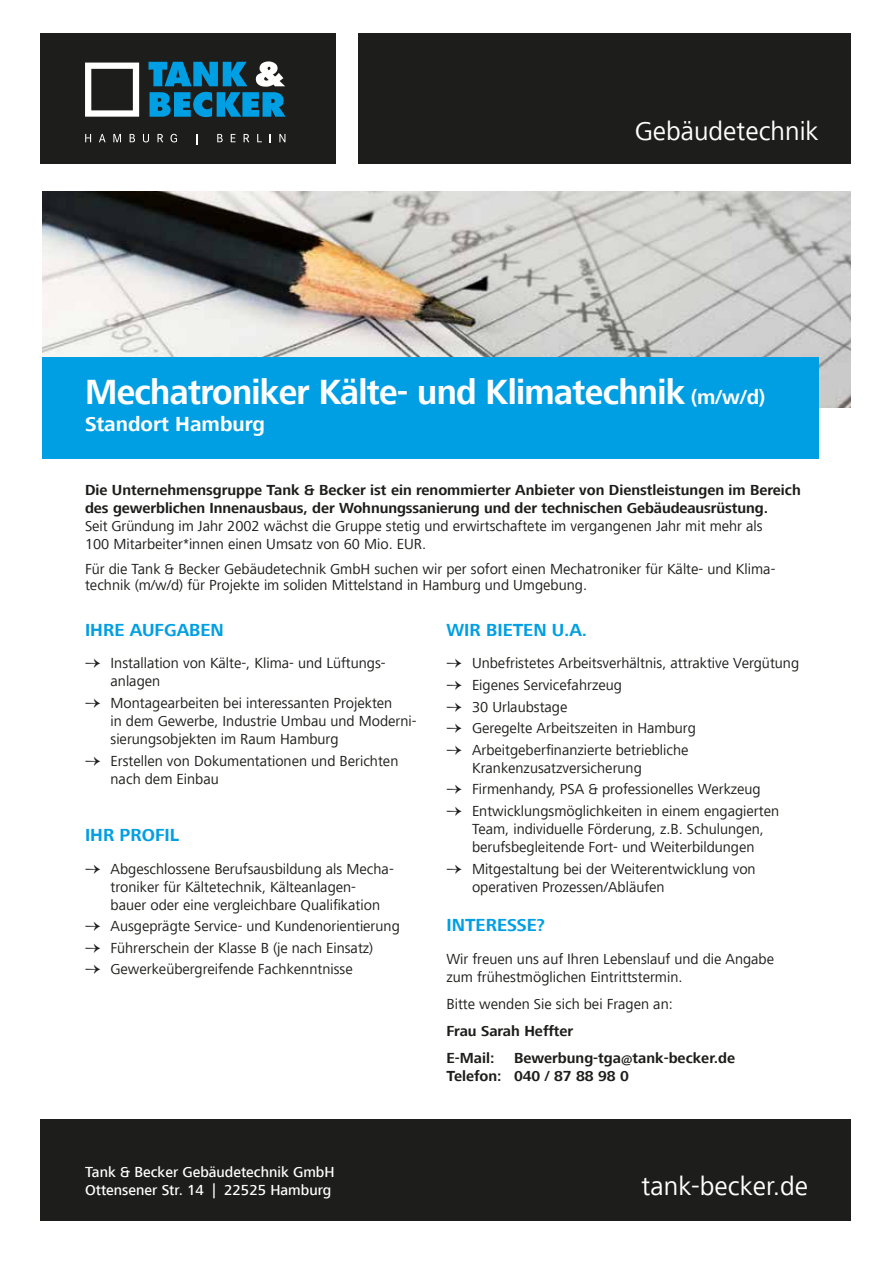
<style>
.page{position:relative;width:893px;height:1263px;background:#fff}
.page>*{position:absolute;margin:0;border:0;box-sizing:border-box;transform-origin:0 0}
.t1{font:700 36px "Frutiger Next LT";letter-spacing:-.02em;color:#fff;scale:.96 1}
.t2{font:27px "Frutiger Next LT";color:#fff}
.t3{font:700 21px "Frutiger Next LT";color:#fff}
.t4{font:700 18px "Frutiger Next LT";color:#009fe3}
.t5{font:15px/18px "Frutiger Next LT";color:#1d1d1b}
.t6{font:700 15px/18px "Frutiger Next LT";color:#1d1d1b}
.t7{font:500 15px/18px "Frutiger Next LT";color:#fff}
.s1{font-size:21px}
.s2{font-family:"Minion Pro";font-weight:700;font-size:18px}
</style>
<div class="page">
<div style="left:358px;top:34px;width:492px;height:130px;background:#1d1d1b"></div>
<img style="left:43px;top:191px;width:807px;height:217px">
<div style="left:40px;top:1119px;width:810px;height:101px;background:#1d1d1b"></div>
<div style="left:43px;top:357px;width:776px;height:101px;background:#009fe3"></div>
<div style="left:40px;top:34px;width:296px;height:130px;background:#1d1d1b"></div>
<svg style="left:85px;top:134px;width:6px;height:8px"></svg>
<svg style="left:99px;top:134px;width:7px;height:8px"></svg>
<svg style="left:113px;top:134px;width:8px;height:8px"></svg>
<svg style="left:130px;top:134px;width:5px;height:8px"></svg>
<svg style="left:143px;top:134px;width:6px;height:8px"></svg>
<svg style="left:157px;top:134px;width:6px;height:8px"></svg>
<svg style="left:170px;top:134px;width:7px;height:8px"></svg>
<svg style="left:217px;top:134px;width:6px;height:8px"></svg>
<svg style="left:231px;top:134px;width:5px;height:8px"></svg>
<svg style="left:244px;top:134px;width:5px;height:8px"></svg>
<svg style="left:257px;top:134px;width:5px;height:8px"></svg>
<svg style="left:279px;top:134px;width:6px;height:8px"></svg>
<svg style="left:149px;top:61px;width:137px;height:56px"></svg>
<svg style="left:85px;top:63px;width:54px;height:54px"></svg>
<h2 class="t2" style="left:635px;top:116px;width:185px">Gebäudetechnik</h2>
<h1 class="t1" style="left:85px;top:372px;width:710px">Mechatroniker Kälte- und Klimatechnik <span class="s1">(m/w/d)</span></h1>
<h3 class="t3" style="left:85px;top:413px;width:181px">Standort Hamburg</h3>
<p class="t6" style="left:85px;top:481px;width:717px">Die Unternehmensgruppe Tank &amp; Becker ist ein renommierter Anbieter von Dienstleistungen im Bereich des gewerblichen Innenausbaus, der Wohnungssanierung und der technischen Gebäudeausrüstung.</p>
<p class="t5" style="left:85px;top:517px;width:679px">Seit Gründung im Jahr 2002 wächst die Gruppe stetig und erwirtschaftete im vergangenen Jahr mit mehr als<br>100 Mitarbeiter*innen einen Umsatz von 60 Mio. EUR.</p>
<p class="t5" style="left:85px;top:561px;width:692px;line-height:16.5px">Für die Tank &amp; Becker Gebäudetechnik GmbH suchen wir per sofort einen Mechatroniker für Kälte- und Klima&shy;technik (m/w/d) für Projekte im soliden Mittelstand in Hamburg und Umgebung.</p>
<p class="t4" style="left:85px;top:620px;width:140px">IHRE AUFGABEN</p>
<p class="t5" style="left:111px;top:654px;width:277px;text-indent:-26px"><span class="s2">→</span> Installation von Kälte-, Klima- und Lüftungs&shy;anlagen</p>
<p class="t5" style="left:111px;top:694px;width:308px;text-indent:-26px"><span class="s2">→</span> Montagearbeiten bei interessanten Projekten<br>in dem Gewerbe, Industrie Umbau und Moderni&shy;sierungsobjekten im Raum Hamburg</p>
<p class="t5" style="left:111px;top:752px;width:289px;text-indent:-26px"><span class="s2">→</span> Erstellen von Dokumentationen und Berichten nach dem Einbau</p>
<p class="t4" style="left:85px;top:825px;width:96px">IHR PROFIL</p>
<p class="t5" style="left:111px;top:860px;width:285px;text-indent:-26px"><span class="s2">→</span> Abgeschlossene Berufsausbildung als Mecha&shy;troniker für Kältetechnik, Kälteanlagen&shy;bauer oder eine vergleichbare Qualifikation</p>
<p class="t5" style="left:85px;top:917px;width:316px"><span class="s2">→</span> Ausgeprägte Service- und Kundenorientierung</p>
<p class="t5" style="left:85px;top:939px;width:290px"><span class="s2">→</span> Führerschein der Klasse B (je nach Einsatz)</p>
<p class="t5" style="left:85px;top:960px;width:269px"><span class="s2">→</span> Gewerkeübergreifende Fachkenntnisse</p>
<p class="t4" style="left:446px;top:620px;width:142px">WIR BIETEN U.A.</p>
<p class="t5" style="left:446px;top:654px;width:354px"><span class="s2">→</span> Unbefristetes Arbeitsverhältnis, attraktive Vergütung</p>
<p class="t5" style="left:446px;top:676px;width:177px"><span class="s2">→</span> Eigenes Servicefahrzeug</p>
<p class="t5" style="left:446px;top:698px;width:122px"><span class="s2">→</span> 30 Urlaubstage</p>
<p class="t5" style="left:446px;top:719px;width:251px"><span class="s2">→</span> Geregelte Arbeitszeiten in Hamburg</p>
<p class="t5" style="left:472px;top:741px;width:218px;text-indent:-26px"><span class="s2">→</span> Arbeitgeberfinanzierte betriebliche<br>Krankenzusatzversicherung</p>
<p class="t5" style="left:446px;top:780px;width:316px"><span class="s2">→</span> Firmenhandy, PSA &amp; professionelles Werkzeug</p>
<p class="t5" style="left:472px;top:802px;width:309px;text-indent:-26px"><span class="s2">→</span> Entwicklungsmöglichkeiten in einem engagierten<br>Team, individuelle Förderung, z.B. Schulungen, berufsbegleitende Fort- und Weiterbildungen</p>
<p class="t5" style="left:472px;top:860px;width:285px;text-indent:-26px"><span class="s2">→</span> Mitgestaltung bei der Weiterentwicklung von operativen Prozessen/Abläufen</p>
<p class="t4" style="left:446px;top:915px;width:100px">INTERESSE?</p>
<p class="t5" style="left:446px;top:950px;width:329px">Wir freuen uns auf Ihren Lebenslauf und die Angabe zum frühestmöglichen Eintrittstermin.</p>
<p class="t5" style="left:446px;top:995px;width:228px">Bitte wenden Sie sich bei Fragen an:</p>
<p class="t6" style="left:446px;top:1018px;width:128px;line-height:27px">Frau Sarah Heffter<br>E-Mail:</p>
<p class="t6" style="left:446px;top:1049px;width:290px;text-indent:68px">Bewerbung-tga@tank-becker.de<br>Telefon: 040 / 87 88 98 0</p>
<p class="t7" style="left:85px;top:1163px;width:251px">Tank &amp; Becker Gebäudetechnik GmbH<br>Ottensener Str. 14 | 22525 Hamburg</p>
<h2 class="t2" style="left:642px;top:1171px;width:168px">tank-becker.de</h2>
</div>
